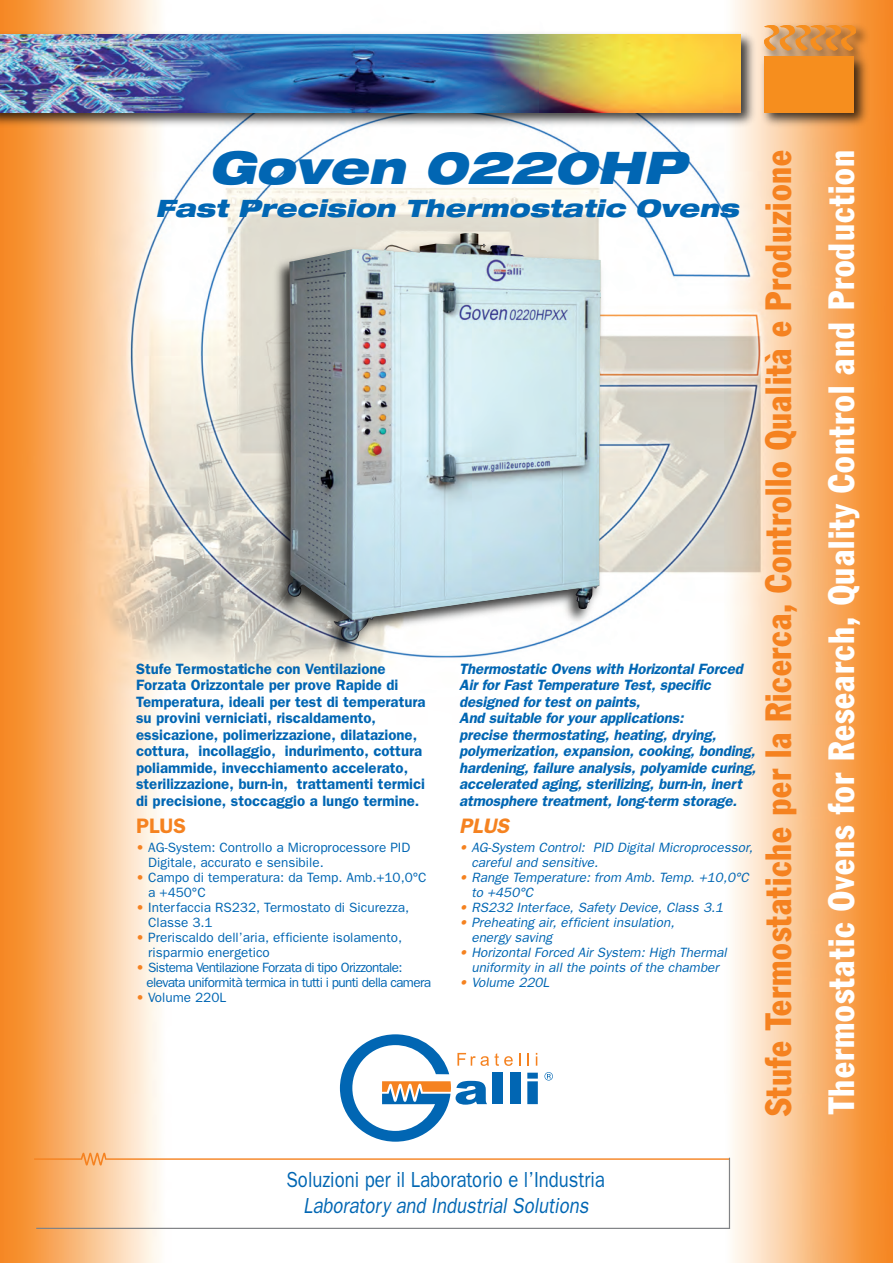
<style>
.page{position:relative;width:893px;height:1263px;background:#fff}
.page>*{position:absolute;margin:0;border:0;box-sizing:border-box;transform-origin:0 0}
.t1{font:italic 900 expanded 45px "Helvetica Neue";color:#0166b3}
.t2{font:condensed 36px "Franklin Gothic";letter-spacing:.025em;color:#f58220;scale:.95 1}
.t3{font:condensed 36px "Franklin Gothic";letter-spacing:.03em;color:#fff;scale:.95 1}
.t4{font:italic 900 expanded 24px "Helvetica Neue";color:#0166b3}
.t5{font:21.9px "Franklin Gothic";color:#0166b3;scale:.85 1}
.t6{font:italic 21.9px "Franklin Gothic";color:#0166b3;scale:.85 1}
.t7{font:600 21px "Franklin Gothic";color:#f58220}
.t8{font:italic 600 21px "Franklin Gothic";color:#f58220}
.t9{font:600 15px/16.5px "Franklin Gothic";color:#0166b3}
.t10{font:italic 600 15px/16.5px "Franklin Gothic";letter-spacing:-.01em;color:#0166b3}
.t11{font:italic 13.5px/15px "Franklin Gothic";color:#0166b3}
.t12{font:13.5px/15px "Franklin Gothic";color:#0166b3}
.t13{font:13.5px/15px "Franklin Gothic";letter-spacing:-.045em;color:#0166b3}
.s1{color:#f58220}
</style>
<div class="page">
<img style="left:0;top:0;width:893px;height:1263px">
<svg style="left:519px;top:1053px;width:2px;height:13px"></svg>
<svg style="left:527px;top:1053px;width:2px;height:13px"></svg>
<svg style="left:536px;top:1053px;width:1px;height:13px"></svg>
<div style="left:510px;top:1073px;width:10px;height:31px;background:#0166b3"></div>
<svg style="left:527px;top:1073px;width:11px;height:31px"></svg>
<svg style="left:340px;top:1034px;width:173px;height:108px"></svg>
<svg style="left:544px;top:1072px;width:9px;height:8px"></svg>
<hr style="left:729px;top:1158px;width:1px;height:71px;background:#808285">
<hr style="left:36px;top:1228px;width:694px;height:1px;background:#808285">
<svg style="left:34px;top:1153px;width:695px;height:12px"></svg>
<img style="left:735px;top:0;width:158px;height:164px">
<div style="left:764px;top:56px;width:90px;height:56px;background:#f68e1e"></div>
<svg style="left:764px;top:25px;width:92px;height:26px;background:#dd954b"></svg>
<img style="left:241px;top:154px;width:417px;height:529px">
<img style="left:288px;top:233px;width:313px;height:408px">
<img style="left:0;top:28px;width:759px;height:103px">
<img style="left:0;top:34px;width:741px;height:78px">
<h1 class="t1" style="left:209px;top:150px;width:478px">Goven 0220HP</h1>
<h3 class="t4" style="left:156px;top:199px;width:584px">Fast Precision Thermostatic Ovens</h3>
<p class="t9" style="left:136px;top:660px;width:291px">Stufe Termostatiche con Ventilazione Forzata Orizzontale per prove Rapide di Temperatura, ideali per test di temperatura su provini verniciati, riscaldamento, essicazione, polimerizzazione, dilatazione, cottura, incollaggio, indurimento, cottura poliammide, invecchiamento accelerato, sterilizzazione, burn-in, trattamenti termici di precisione, stoccaggio a lungo termine.</p>
<h3 class="t7" style="left:136px;top:813px;width:51px">PLUS</h3>
<p class="t12" style="left:148px;top:840px;width:264px;text-indent:-12px"><span class="s1">•</span> AG-System: Controllo a Microprocessore PID<br>Digitale, accurato e sensibile.</p>
<p class="t12" style="left:148px;top:870px;width:280px;text-indent:-12px"><span class="s1">•</span> Campo di temperatura: da Temp. Amb.+10,0°C a +450°C</p>
<p class="t12" style="left:148px;top:900px;width:262px;text-indent:-12px"><span class="s1">•</span> Interfaccia RS232, Termostato di Sicurezza,<br>Classe 3.1</p>
<p class="t12" style="left:148px;top:930px;width:255px;text-indent:-12px"><span class="s1">•</span> Preriscaldo dell’aria, efficiente isolamento, risparmio energetico</p>
<p class="t13" style="left:146px;top:960px;width:286px;text-indent:-10px"><span class="s1">•</span> Sistema Ventilazione Forzata di tipo Orizzontale: elevata uniformità termica in tutti i punti della camera</p>
<p class="t12" style="left:136px;top:990px;width:92px"><span class="s1">•</span> Volume 220L</p>
<p class="t10" style="left:459px;top:660px;width:298px">Thermostatic Ovens with Horizontal Forced Air for Fast Temperature Test, specific designed for test on paints,<br>And suitable for your applications:<br>precise thermostating, heating, drying, polymerization, expansion, cooking, bonding, hardening, failure analysis, polyamide curing, accelerated aging, sterilizing, burn-in, inert atmosphere treatment, long-term storage.</p>
<h3 class="t8" style="left:459px;top:813px;width:51px">PLUS</h3>
<p class="t11" style="left:471px;top:840px;width:283px;text-indent:-12px"><span class="s1">•</span> AG-System Control: PID Digital Microprocessor, careful and sensitive.</p>
<p class="t11" style="left:471px;top:870px;width:279px;text-indent:-12px"><span class="s1">•</span> Range Temperature: from Amb. Temp. +10,0°C to +450°C</p>
<p class="t11" style="left:459px;top:900px;width:266px"><span class="s1">•</span> RS232 Interface, Safety Device, Class 3.1</p>
<p class="t11" style="left:471px;top:915px;width:205px;text-indent:-12px"><span class="s1">•</span> Preheating air, efficient insulation, energy saving</p>
<p class="t11" style="left:459px;top:945px;width:269px;text-align:center"><span class="s1">•</span> Horizontal Forced Air System: High Thermal uniformity in all the points of the chamber</p>
<p class="t11" style="left:459px;top:975px;width:92px"><span class="s1">•</span> Volume 220L</p>
<h2 class="t2" style="left:765px;top:1116px;width:1018px;rotate:-90deg">Stufe Termostatiche per la Ricerca, Controllo Qualità e Produzione</h2>
<h2 class="t3" style="left:828px;top:1114px;width:1016px;rotate:-90deg">Thermostatic Ovens for Research, Quality Control and Production</h2>
<h3 class="t5" style="left:286px;top:1167px;width:376px">Soluzioni per il Laboratorio e l’Industria</h3>
<h3 class="t6" style="left:303px;top:1193px;width:337px">Laboratory and Industrial Solutions</h3>
</div>
